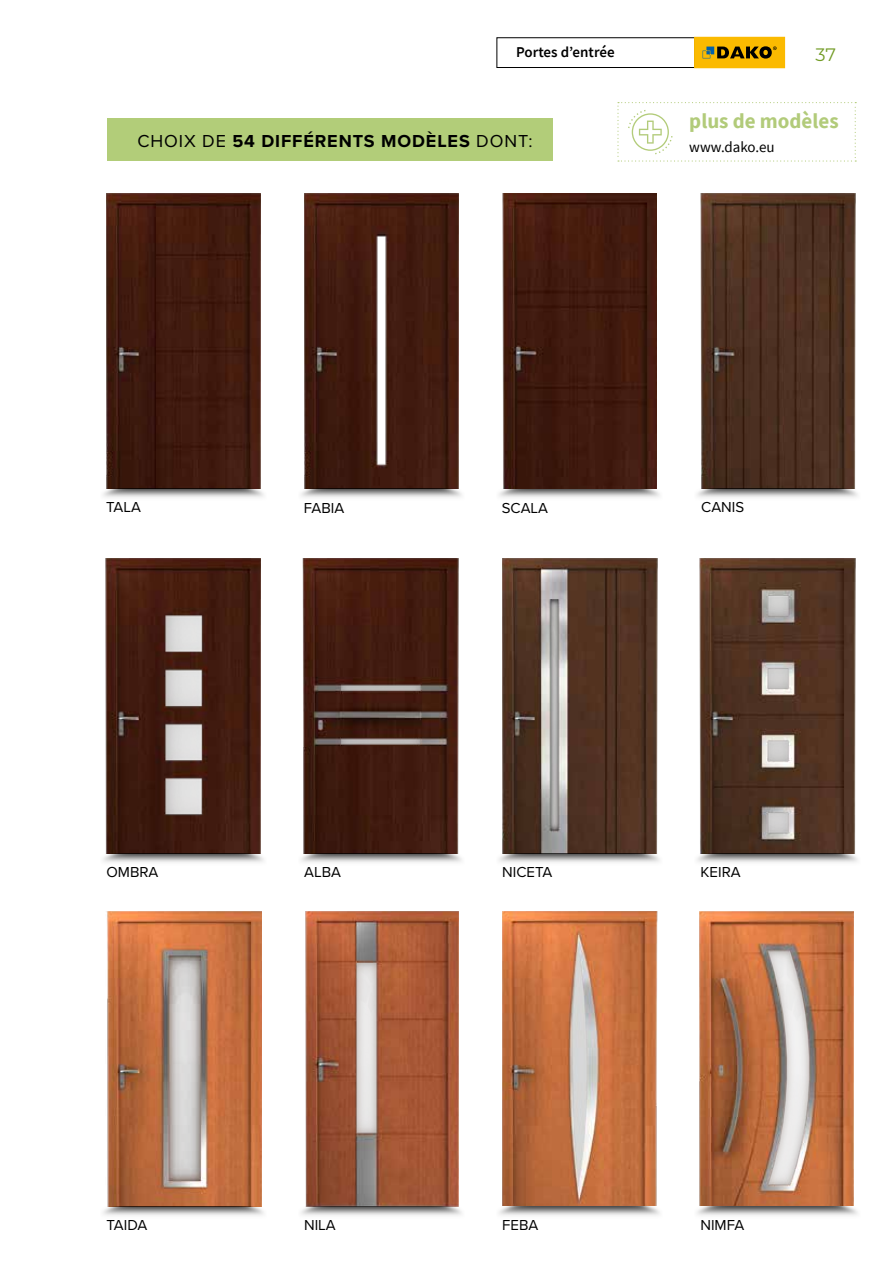
<style>
.page{position:relative;width:893px;height:1263px;background:#fff}
.page>*{position:absolute;margin:0;border:0;box-sizing:border-box;transform-origin:0 0}
.t1{font:700 21px "Source Sans Pro";color:#b2cb7a}
.t2{font:700 18px "Proxima Nova";letter-spacing:.05em;color:#000}
.t3{font:18px "Montserrat";color:#729b25}
.t4{font:15px "Proxima Nova";color:#000}
.t5{font:600 15px "Source Sans Pro";color:#000}
.t6{font:15px "Source Sans Pro";color:#000}
.s1{font-weight:400}
</style>
<div class="page">
<img style="left:499px;top:489px;width:161px;height:9px">
<img style="left:502px;top:193px;width:155px;height:296px">
<img style="left:106px;top:193px;width:155px;height:295px">
<img style="left:103px;top:488px;width:161px;height:10px">
<img style="left:701px;top:193px;width:154px;height:296px">
<img style="left:697px;top:489px;width:161px;height:9px">
<img style="left:304px;top:193px;width:155px;height:296px">
<img style="left:301px;top:489px;width:161px;height:9px">
<img style="left:105px;top:558px;width:156px;height:295px">
<img style="left:103px;top:853px;width:161px;height:10px">
<img style="left:106px;top:911px;width:155px;height:295px">
<img style="left:103px;top:1206px;width:161px;height:10px">
<img style="left:699px;top:558px;width:156px;height:295px">
<img style="left:697px;top:853px;width:161px;height:10px">
<img style="left:502px;top:911px;width:155px;height:295px">
<img style="left:499px;top:1206px;width:161px;height:10px">
<img style="left:699px;top:911px;width:155px;height:295px">
<img style="left:697px;top:1206px;width:161px;height:10px">
<img style="left:303px;top:558px;width:156px;height:295px">
<img style="left:301px;top:853px;width:161px;height:10px">
<img style="left:502px;top:558px;width:155px;height:295px">
<img style="left:499px;top:853px;width:161px;height:10px">
<div style="left:107px;top:118px;width:446px;height:43px;background:#b2cd79"></div>
<img style="left:306px;top:911px;width:153px;height:295px">
<img style="left:301px;top:1206px;width:161px;height:10px">
<svg style="left:617px;top:102px;width:239px;height:60px"></svg>
<div style="left:497px;top:38px;width:198px;height:30px;border:1px solid #000"></div>
<div style="left:695px;top:39px;width:89px;height:27px;background:#fbba00"></div>
<svg style="left:703px;top:46px;width:74px;height:13px"></svg>
<div style="left:694px;top:37px;width:91px;height:31px;border:2px solid #fbba00"></div>
<p class="t5" style="left:516px;top:42px;width:100px">Portes d’entrée</p>
<p class="t3" style="left:816px;top:43px;width:22px">37</p>
<p class="t2" style="left:137px;top:127px;width:397px"><span class="s1">CHOIX DE</span> 54 DIFFÉRENTS MODÈLES <span class="s1">DONT:</span></p>
<h1 class="t1" style="left:689px;top:106px;width:151px">plus de modèles</h1>
<p class="t6" style="left:689px;top:137px;width:87px">www.dako.eu</p>
<p class="t4" style="left:106px;top:496px;width:35px">TALA</p>
<p class="t4" style="left:304px;top:496px;width:41px">FABIA</p>
<p class="t4" style="left:502px;top:496px;width:46px">SCALA</p>
<p class="t4" style="left:701px;top:496px;width:44px">CANIS</p>
<p class="t4" style="left:106px;top:861px;width:52px">OMBRA</p>
<p class="t4" style="left:106px;top:1214px;width:41px">TAIDA</p>
<p class="t4" style="left:304px;top:861px;width:37px">ALBA</p>
<p class="t4" style="left:502px;top:861px;width:51px">NICETA</p>
<p class="t4" style="left:701px;top:861px;width:40px">KEIRA</p>
<p class="t4" style="left:304px;top:1214px;width:32px">NILA</p>
<p class="t4" style="left:502px;top:1214px;width:36px">FEBA</p>
<p class="t4" style="left:700px;top:1214px;width:44px">NIMFA</p>
</div>
